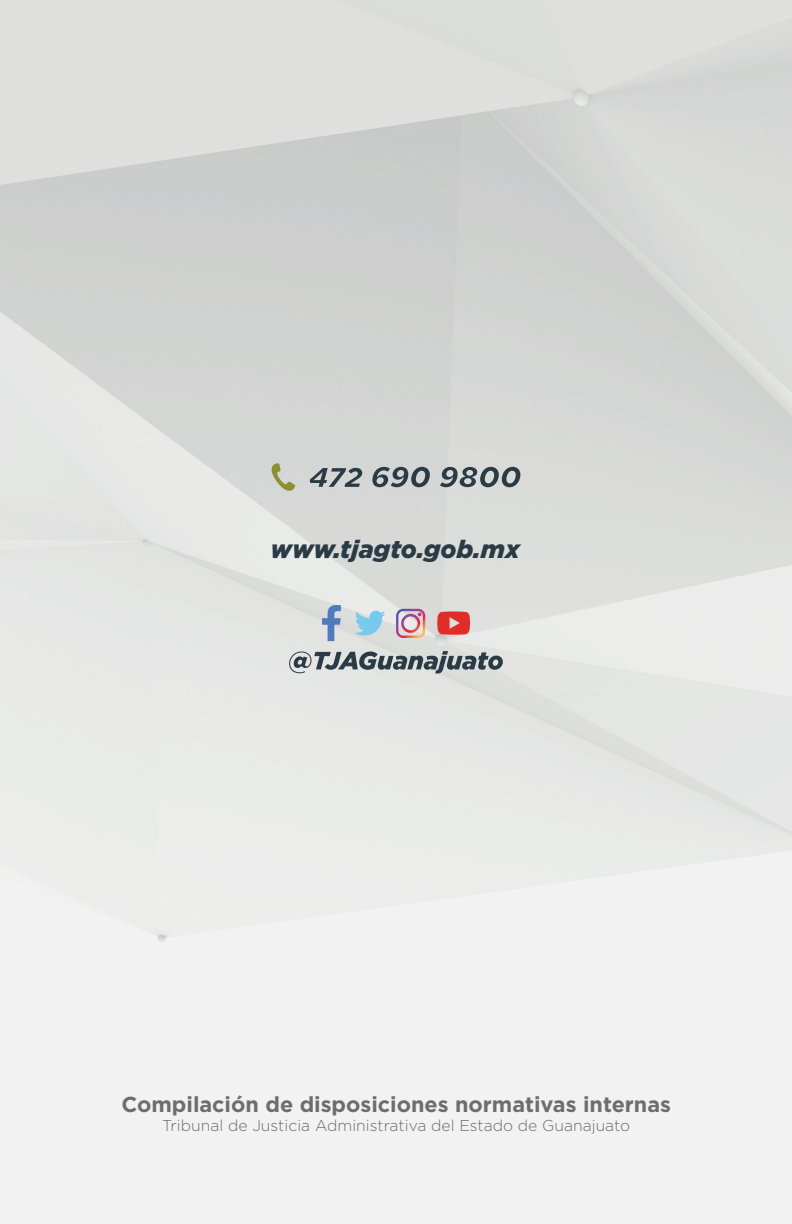
<style>
.page{position:relative;width:792px;height:1224px;background:#fff}
.page>*{position:absolute;margin:0;border:0;box-sizing:border-box;transform-origin:0 0}
.t1{font:italic 900 25px "Gotham";color:#2a3b46}
.t2{font:700 21.6px "Gotham";color:#6c6d70}
.t3{font:300 15.8px "Gotham";color:#6c6d70}
</style>
<div class="page">
<div style="left:0;top:0;width:792px;height:1224px;background:linear-gradient(to bottom,#d0d2d0,#f5f6f5)"></div>
<svg style="left:289px;top:651px;width:214px;height:23px;background:#979fa2"></svg>
<svg style="left:322px;top:605px;width:19px;height:36px"></svg>
<svg style="left:355px;top:611px;width:30px;height:25px"></svg>
<svg style="left:437px;top:611px;width:33px;height:24px"></svg>
<svg style="left:396px;top:609px;width:29px;height:29px"></svg>
<svg style="left:272px;top:463px;width:23px;height:28px"></svg>
<svg style="left:310px;top:468px;width:52px;height:19px"></svg>
<svg style="left:372px;top:467px;width:58px;height:20px"></svg>
<svg style="left:440px;top:467px;width:80px;height:20px;background:#838c90"></svg>
<h1 class="t1" style="left:271px;top:532px;width:251px">www.tjagto.gob.mx</h1>
<h2 class="t2" style="left:121px;top:1090px;width:551px">Compilación de disposiciones normativas internas</h2>
<p class="t3" style="left:162px;top:1116px;width:470px">Tribunal de Justicia Administrativa del Estado de Guanajuato</p>
</div>
